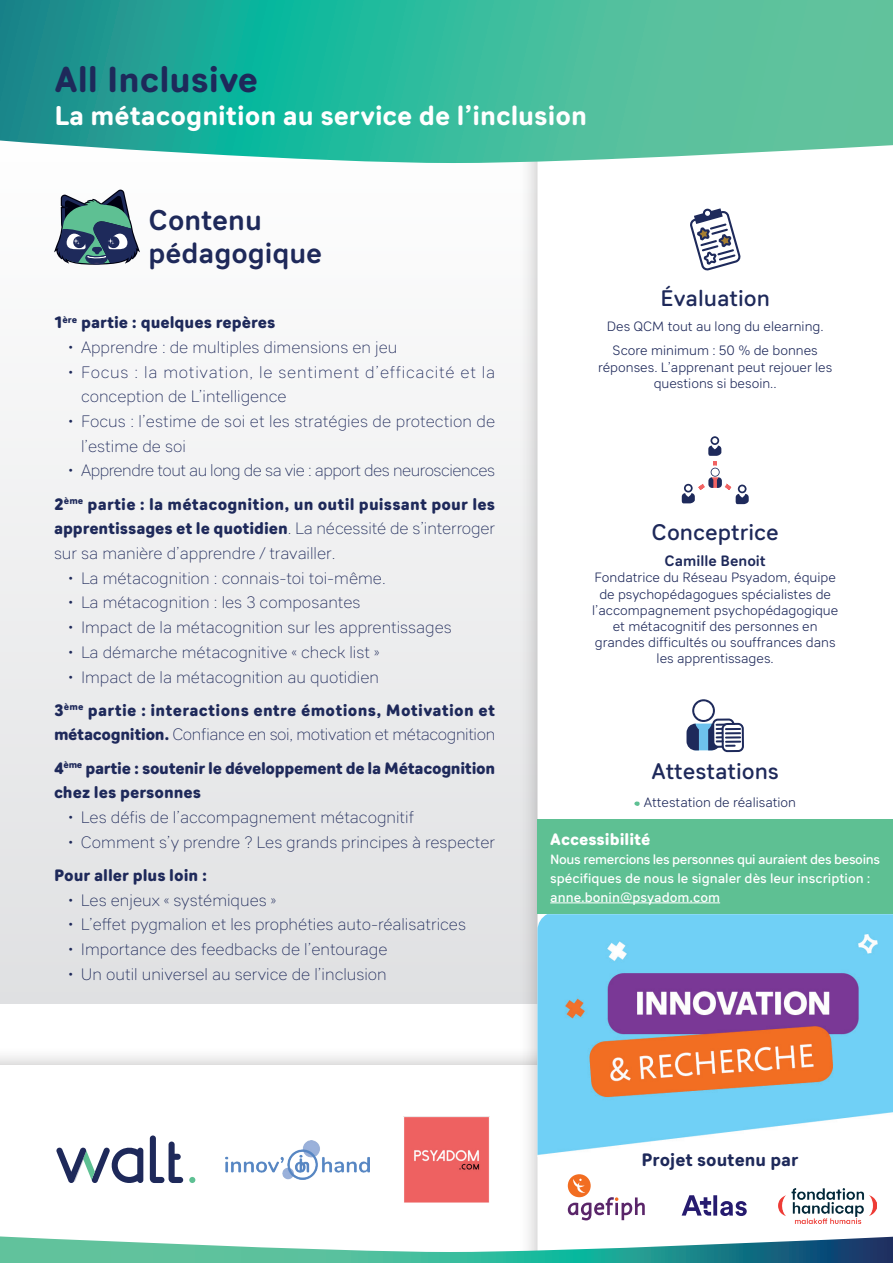
<style>
.page{position:relative;width:893px;height:1263px;background:#fff}
.page>*{position:absolute;margin:0;border:0;box-sizing:border-box;transform-origin:0 0}
.t1{font:800 36px "Sebino Soft";color:#1e295a}
.t2{font:700 28.5px/33.8px "Sebino Soft";color:#1e295a}
.t3{font:800 27px "Sebino Soft";color:#fff}
.t4{font:500 22.5px "Sebino Soft";color:#1e295a}
.t5{font:800 18px "Sebino Soft";color:#1e295a}
.t6{font:200 16.5px/24.8px "Sebino Soft";color:#1e295a}
.t7{font:800 16.5px/33.3px "Sebino Soft";color:#1e295a}
.t8{font:800 16.5px/33.2px "Sebino Soft";letter-spacing:-.02em;color:#1e295a}
.t9{font:200 16.5px/33.3px "Sebino Soft";letter-spacing:-.03em;color:#1e295a;text-align:right}
.t10{font:200 16.5px/24.8px "Sebino Soft";letter-spacing:.04em;color:#1e295a}
.t11{font:800 16.5px "Sebino Soft";color:#fff}
.t12{font:700 15px "Sebino Soft";color:#1e295a}
.t13{font:300 13.5px/16.2px "Sebino Soft";color:#1e295a;text-align:center}
.t14{font:500 13.5px/18.9px "Sebino Soft";color:#fff}
.s1{font-weight:800}
.s2{font-weight:200}
</style>
<div class="page">
<div style="left:0;top:1046px;width:589px;height:217px;background:#231f20;opacity:.3"></div>
<div style="left:0;top:1065px;width:570px;height:198px;background:#fff"></div>
<div style="left:0;top:129px;width:569px;height:874px;background:linear-gradient(to bottom,#fff,#dfe0e2)"></div>
<div style="left:519px;top:103px;width:374px;height:1160px;background:#231f20;opacity:.3"></div>
<svg style="left:537px;top:163px;width:356px;height:1073px"></svg>
<svg style="left:0;top:0;width:893px;height:163px;background:#42b99f"></svg>
<svg style="left:688px;top:207px;width:55px;height:66px"></svg>
<svg style="left:682px;top:289px;width:67px;height:897px"></svg>
<svg style="left:634px;top:801px;width:6px;height:6px"></svg>
<svg style="left:54px;top:190px;width:86px;height:75px"></svg>
<svg style="left:0;top:1236px;width:893px;height:27px"></svg>
<div style="left:537px;top:819px;width:356px;height:95px;background:#5ec093"></div>
<hr style="left:550px;top:902px;width:170px;height:1px;background:#fff">
<img style="left:537px;top:914px;width:356px;height:243px">
<svg style="left:56px;top:1147px;width:87px;height:36px"></svg>
<svg style="left:150px;top:1135px;width:33px;height:48px"></svg>
<svg style="left:189px;top:1177px;width:6px;height:6px"></svg>
<img style="left:403px;top:1116px;width:87px;height:86px">
<img style="left:226px;top:1140px;width:143px;height:39px">
<svg style="left:568px;top:1174px;width:77px;height:46px"></svg>
<img style="left:778px;top:1188px;width:98px;height:35px">
<svg style="left:682px;top:1195px;width:65px;height:21px"></svg>
<h1 class="t1" style="left:54px;top:60px;width:205px">All Inclusive</h1>
<h3 class="t3" style="left:54px;top:100px;width:534px">La métacognition au service de l’inclusion</h3>
<h2 class="t2" style="left:149px;top:204px;width:175px">Contenu pédagogique</h2>
<p class="t7" style="left:54px;top:306px;width:223px">1<sup>ère</sup> partie : quelques repères</p>
<p class="t6" style="left:68px;top:335px;width:331px">• Apprendre : de multiples dimensions en jeu</p>
<p class="t10" style="left:81px;top:360px;width:416px;text-indent:-13px">• Focus : la motivation, le sentiment d’efficacité et la conception de L’intelligence</p>
<p class="t6" style="left:81px;top:409px;width:416px;text-indent:-13px">• Focus : l’estime de soi et les stratégies de protection de l’estime de soi</p>
<p class="t9" style="left:54px;top:454px;width:443px">• Apprendre tout au long de sa vie : apport des neurosciences<br><span class="s1">2</span><sup>ème</sup> <span class="s1">partie : la métacognition, un outil puissant pour les</span></p>
<p class="t6" style="left:54px;top:516px;width:443px"><span class="s1">apprentissages et le quotidien</span>. La nécessité de s’interroger sur sa manière d’apprendre / travailler.</p>
<p class="t6" style="left:68px;top:566px;width:319px">• La métacognition : connais-toi toi-même.</p>
<p class="t6" style="left:68px;top:590px;width:294px">• La métacognition : les 3 composantes</p>
<p class="t6" style="left:68px;top:615px;width:385px">• Impact de la métacognition sur les apprentissages</p>
<p class="t6" style="left:68px;top:640px;width:313px">• La démarche métacognitive « check list »</p>
<p class="t7" style="left:54px;top:661px;width:443px;text-indent:14px"><span class="s2">• Impact de la métacognition au quotidien<br></span>3<sup>ème</sup> partie : interactions entre émotions, Motivation et</p>
<p class="t8" style="left:54px;top:719px;width:443px">métacognition. <span class="s2">Confiance en soi, motivation et métacognition<br></span>4<sup>ème</sup> partie : soutenir le développement de la Métacognition</p>
<p class="t7" style="left:54px;top:776px;width:149px">chez les personnes</p>
<p class="t6" style="left:68px;top:805px;width:347px">• Les défis de l’accompagnement métacognitif</p>
<p class="t6" style="left:68px;top:830px;width:428px">• Comment s’y prendre ? Les grands principes à respecter</p>
<p class="t7" style="left:54px;top:859px;width:155px">Pour aller plus loin :</p>
<p class="t6" style="left:68px;top:888px;width:210px">• Les enjeux « systémiques »</p>
<p class="t6" style="left:68px;top:912px;width:399px">• L’effet pygmalion et les prophéties auto-réalisatrices</p>
<p class="t6" style="left:68px;top:937px;width:321px">• Importance des feedbacks de l’entourage</p>
<p class="t6" style="left:68px;top:962px;width:320px">• Un outil universel au service de l’inclusion</p>
<h3 class="t4" style="left:660px;top:286px;width:111px">Évaluation</h3>
<p class="t13" style="left:607px;top:314px;width:218px;line-height:24.8px">Des QCM tout au long du elearning.<br>Score minimum : 50 % de bonnes</p>
<p class="t13" style="left:598px;top:359px;width:236px">réponses. L’apprenant peut rejouer les questions si besoin..</p>
<h3 class="t4" style="left:652px;top:519px;width:129px">Conceptrice</h3>
<p class="t12" style="left:664px;top:553px;width:103px">Camille Benoit</p>
<p class="t13" style="left:592px;top:570px;width:248px">Fondatrice du Réseau Psyadom, équipe de psychopédagogues spécialistes de l’accompagnement psychopédagogique et métacognitif des personnes en grandes difficultés ou souffrances dans les apprentissages.</p>
<h3 class="t4" style="left:651px;top:759px;width:129px">Attestations</h3>
<p class="t13" style="left:644px;top:795px;width:154px">Attestation de réalisation</p>
<p class="t11" style="left:550px;top:830px;width:102px">Accessibilité</p>
<p class="t14" style="left:550px;top:850px;width:331px">Nous remercions les personnes qui auraient des besoins spécifiques de nous le signaler dès leur inscription : anne.bonin@psyadom.com</p>
<p class="t5" style="left:642px;top:1150px;width:158px">Projet soutenu par</p>
</div>
